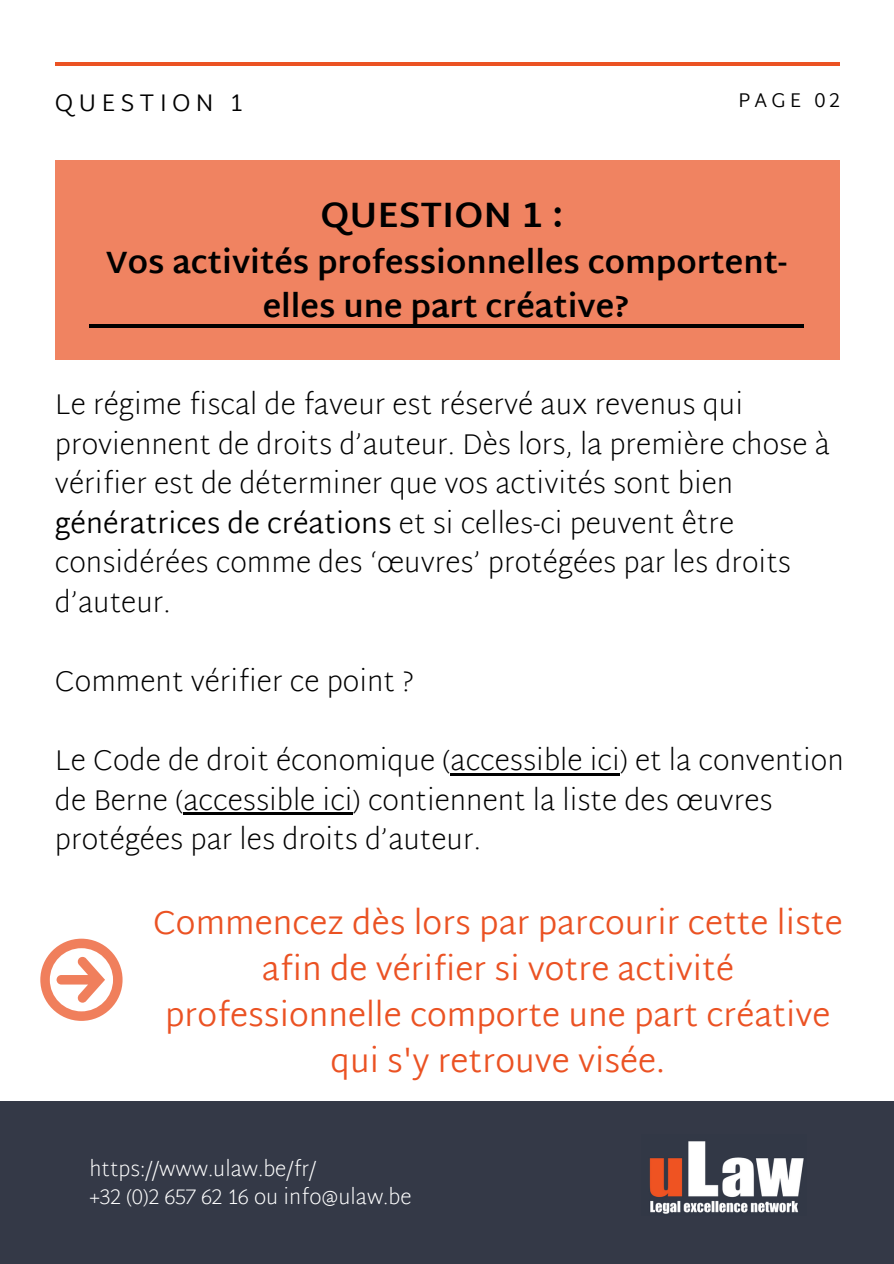
<style>
.page{position:relative;width:894px;height:1264px;background:#fff}
.page>*{position:absolute;margin:0;border:0;box-sizing:border-box;transform-origin:0 0}
.t1{font:700 36px "Martel Sans";color:#000}
.t2{font:300 33px/46.2px "Martel Sans";color:#eb5223;text-align:center}
.t3{font:700 31.5px/44px "Martel Sans";color:#000;text-align:center}
.t4{font:200 28.5px/39.6px "Martel Sans";color:#000}
.t5{font:300 24px "Martel Sans";letter-spacing:.21em;color:#000}
.t6{font:200 21px/28.2px "Martel Sans";color:#fff}
.t7{font:300 19.8px "Martel Sans";letter-spacing:.21em;color:#000}
.s1{font-weight:300}
</style>
<div class="page">
<div style="left:0;top:1100px;width:893px;height:163px;background:#343947"></div>
<hr style="left:55px;top:62px;width:784px;height:4px;background:#eb5223">
<div style="left:55px;top:161px;width:784px;height:198px;background:#f08361"></div>
<hr style="left:89px;top:324px;width:714px;height:4px;background:#000">
<img style="left:649px;top:1141px;width:155px;height:73px">
<hr style="left:450px;top:772px;width:169px;height:3px;background:#000">
<hr style="left:183px;top:812px;width:169px;height:3px;background:#000">
<svg style="left:40px;top:938px;width:82px;height:82px"></svg>
<p class="t5" style="left:55px;top:89px;width:189px">QUESTION 1</p>
<p class="t7" style="left:738px;top:89px;width:103px">PAGE 02</p>
<p class="t1" style="left:320px;top:193px;width:244px">QUESTION 1 :</p>
<p class="t3" style="left:106px;top:240px;width:682px">Vos activités professionnelles comportent&shy;elles une part créative?</p>
<p class="t4" style="left:55px;top:384px;width:776px">Le régime fiscal de faveur est réservé aux revenus qui proviennent de droits d’auteur. Dès lors, la première chose à vérifier est de déterminer que vos activités sont bien <span class="s1">génératrices de créations</span> et si celles-ci peuvent être considérées comme des ‘œuvres’ protégées par les droits d’auteur.</p>
<p class="t4" style="left:55px;top:661px;width:361px">Comment vérifier ce point ?</p>
<p class="t4" style="left:55px;top:740px;width:790px">Le Code de droit économique (accessible ici) et la convention de Berne (accessible ici) contiennent la liste des œuvres protégées par les droits d’auteur.</p>
<p class="t2" style="left:153px;top:899px;width:691px">Commencez dès lors par parcourir cette liste afin de vérifier si votre activité professionnelle comporte une part créative qui s'y retrouve visée.</p>
<p class="t6" style="left:89px;top:1154px;width:323px">https://www.ulaw.be/fr/<br>+32 (0)2 657 62 16 ou info@ulaw.be</p>
</div>
